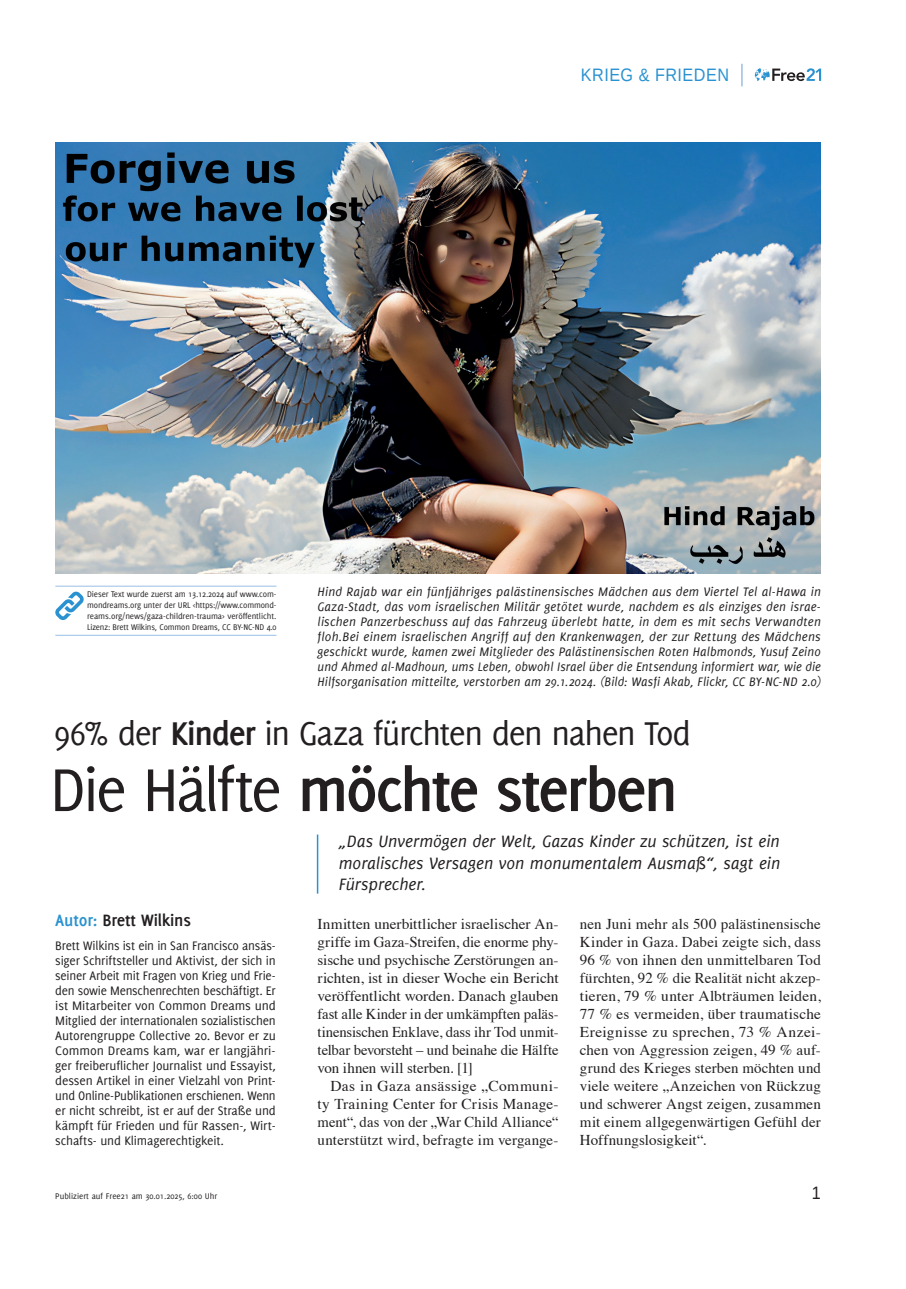
<style>
.page{position:relative;width:906px;height:1289px;background:#fff}
.page>*{position:absolute;margin:0;border:0;box-sizing:border-box;transform-origin:0 0}
.t1{font:700 66px "Delicious";letter-spacing:-.04em;color:#231f20}
.t2{font:36px "Delicious";letter-spacing:-.04em;color:#231f20}
.t3{font:italic 18px/21.6px "Delicious";color:#231f20;text-align:justify}
.t4{font:700 18px "Delicious";letter-spacing:-.01em;color:#231f20}
.t5{font:18px "Liberation Sans";letter-spacing:.03em;color:#2a92d0;scale:.9 1}
.t6{font:18px "Liberation Sans";color:#231f20;scale:.9 1}
.t7{font:15px/18px "Times";letter-spacing:.005em;color:#231f20;text-align:justify}
.t8{font:italic 13.5px/15px "Delicious";letter-spacing:.01em;color:#231f20;text-align:justify}
.t9{font:13.5px/15px "Delicious";letter-spacing:-.01em;color:#231f20;text-align:justify}
.t10{font:9px/10.8px "Delicious";letter-spacing:-.01em;color:#231f20;text-align:justify}
.s1{font-weight:700}
.s2{font-weight:400}
.s3{color:#2a92d0}
</style>
<div class="page">
<svg style="left:755px;top:68px;width:66px;height:13px"></svg>
<svg style="left:741px;top:64px;width:1px;height:22px"></svg>
<hr style="left:317px;top:834px;width:1px;height:59px;background:#2a92d0">
<img style="left:55px;top:142px;width:766px;height:431px">
<hr style="left:55px;top:586px;width:221px;height:1px;background:#9abfe5">
<hr style="left:55px;top:635px;width:221px;height:1px;background:#9abfe5">
<svg style="left:55px;top:591px;width:29px;height:29px"></svg>
<p class="t5" style="left:581px;top:63px;width:166px">KRIEG &amp; FRIEDEN</p>
<p class="t10" style="left:87px;top:588px;width:191px">Dieser Text wurde zuerst am 13.12.2024 auf www.com&shy;mondreams.org unter der URL &lt;https://www.commond&shy;reams.org/news/gaza-children-trauma&gt; veröffentlicht.<br>Lizenz: Brett Wilkins, Common Dreams, CC BY-NC-ND 4.0</p>
<p class="t8" style="left:317px;top:584px;width:505px">Hind Rajab war ein fünfjähriges palästinensisches Mädchen aus dem Viertel Tel al-Hawa in Gaza-Stadt, das vom israelischen Militär getötet wurde, nachdem es als einziges den israe&shy;lischen Panzerbeschuss auf das Fahrzeug überlebt hatte, in dem es mit sechs Verwandten floh.Bei einem israelischen Angriff auf den Krankenwagen, der zur Rettung des Mädchens geschickt wurde, kamen zwei Mitglieder des Palästinensischen Roten Halbmonds, Yusuf Zeino und Ahmed al-Madhoun, ums Leben, obwohl Israel über die Entsendung informiert war, wie die Hilfsorganisation mitteilte, verstorben am 29.1.2024. (Bild: Wasfi Akab, Flickr, CC BY-NC-ND 2.0)</p>
<h2 class="t2" style="left:54px;top:713px;width:638px">96% der <span class="s1">Kinder</span> in Gaza fürchten den nahen Tod</h2>
<h1 class="t1" style="left:50px;top:751px;width:629px"><span class="s2">Die Hälfte</span> möchte sterben</h1>
<p class="t4" style="left:55px;top:909px;width:137px"><span class="s3">Autor:</span> Brett Wilkins</p>
<p class="t9" style="left:55px;top:937px;width:222px">Brett Wilkins ist ein in San Francisco ansäs&shy;siger Schriftsteller und Aktivist, der sich in seiner Arbeit mit Fragen von Krieg und Frie&shy;den sowie Menschenrechten beschäftigt. Er ist Mitarbeiter von Common Dreams und Mitglied der internationalen sozialistischen Autorengruppe Collective 20. Bevor er zu Common Dreams kam, war er langjähri&shy;ger freiberuflicher Journalist und Essayist, dessen Artikel in einer Vielzahl von Print&shy;und Online-Publikationen erschienen. Wenn er nicht schreibt, ist er auf der Straße und kämpft für Frieden und für Rassen-, Wirt&shy;schafts- und Klimagerechtigkeit.</p>
<p class="t3" style="left:339px;top:830px;width:443px">„Das Unvermögen der Welt, Gazas Kinder zu schützen, ist ein moralisches Versagen von monumentalem Ausmaß“, sagt ein Fürsprecher.</p>
<p class="t7" style="left:317px;top:913px;width:242px">Inmitten unerbittlicher israelischer An&shy;griffe im Gaza-Streifen, die enorme phy&shy;sische und psychische Zerstörungen an&shy;richten, ist in dieser Woche ein Bericht veröffentlicht worden. Danach glauben fast alle Kinder in der umkämpften paläs&shy;tinensischen Enklave, dass ihr Tod unmit&shy;telbar bevorsteht – und beinahe die Hälfte von ihnen will sterben. [1]</p>
<p class="t7" style="left:317px;top:1075px;width:242px;text-indent:13px">Das in Gaza ansässige „Communi&shy;ty Training Center for Crisis Manage&shy;ment“, das von der „War Child Alliance“ unterstützt wird, befragte im vergange-</p>
<p class="t7" style="left:580px;top:913px;width:242px">nen Juni mehr als 500 palästinensische Kinder in Gaza. Dabei zeigte sich, dass 96 % von ihnen den unmittelbaren Tod fürchten, 92 % die Realität nicht akzep&shy;tieren, 79 % unter Albträumen leiden, 77 % es vermeiden, über traumatische Ereignisse zu sprechen, 73 % Anzei&shy;chen von Aggression zeigen, 49 % auf&shy;grund des Krieges sterben möchten und viele weitere „Anzeichen von Rückzug und schwerer Angst zeigen, zusammen mit einem allgegenwärtigen Gefühl der Hoffnungslosigkeit“.</p>
<p class="t10" style="left:55px;top:1190px;width:163px">Publiziert auf Free21 am 30.01.2025, 6:00 Uhr</p>
<p class="t6" style="left:812px;top:1181px;width:12px">1</p>
</div>
